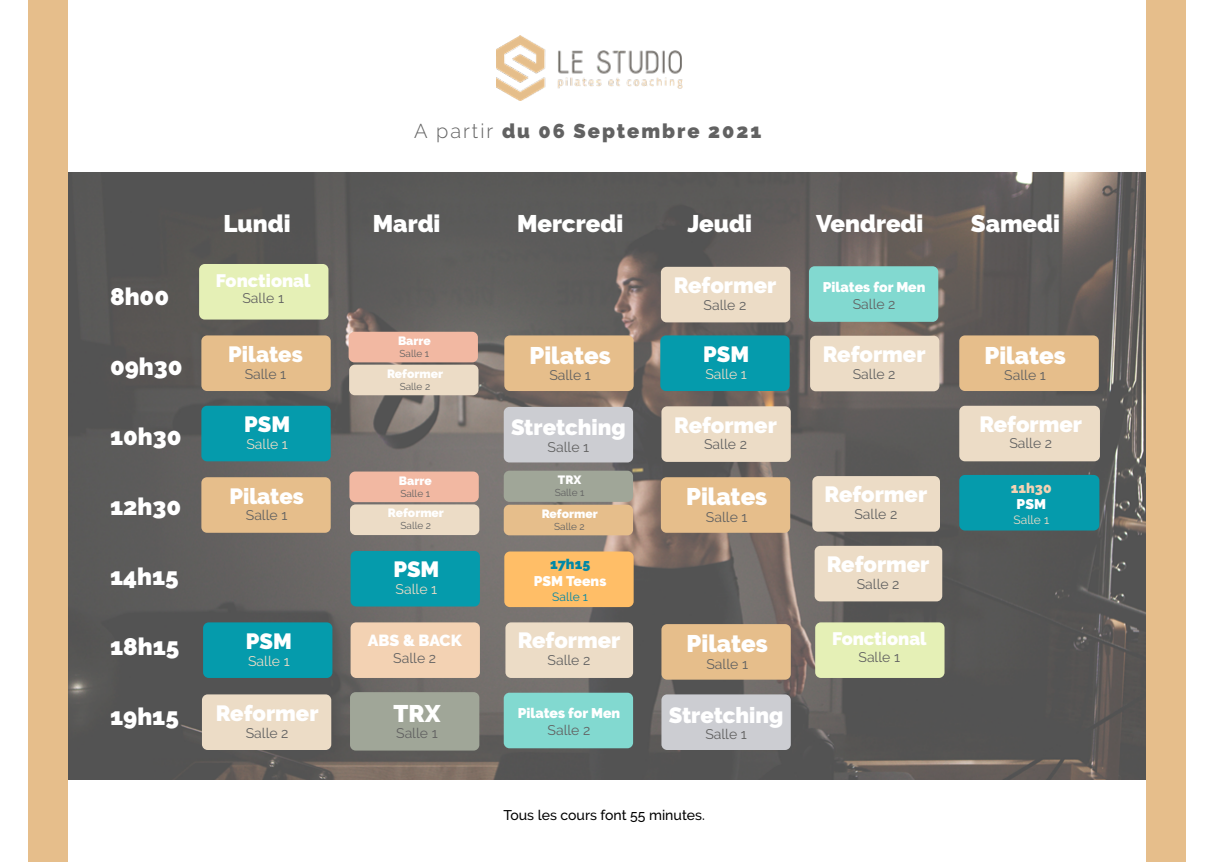
<style>
.page{position:relative;width:1214px;height:862px;background:#fff}
.page>*{position:absolute;margin:0;border:0;box-sizing:border-box;transform-origin:0 0}
.t1{font:900 24px "Raleway";color:#fff}
.t2{font:900 22px "Raleway";color:#fff}
.t3{font:900 20px "Raleway";letter-spacing:.1em;color:#626262}
.t4{font:900 18px "Raleway";color:#fff}
.t5{font:900 16px "Raleway";color:#fff}
.t6{font:14px "Raleway";color:#626262}
.t7{font:900 14px "Raleway";color:#fff}
.t8{font:500 14px "Raleway";color:#000}
.t9{font:14px "Raleway";color:#ecdcc6}
.t10{font:900 14px "Raleway";color:#f3d2b3}
.t11{font:900 14px "Raleway";color:#0288a6}
.t12{font:900 12px "Raleway";color:#fff}
.t13{font:12px "Raleway";color:#ecdcc6}
.t14{font:12px "Raleway";color:#0288a6}
.t15{font:10px "Raleway";color:#626262}
.s1{font-weight:300}
</style>
<div class="page">
<div style="left:28px;top:0;width:40px;height:862px;background:#e6be8b"></div>
<div style="left:1145px;top:0;width:40px;height:862px;background:#e6be8b"></div>
<img style="left:68px;top:173px;width:1077px;height:607px">
<img style="left:496px;top:36px;width:187px;height:64px">
<div style="left:201px;top:335px;width:130px;height:56px;background:#e6be8b;border-radius:6px"></div>
<div style="left:199px;top:264px;width:129px;height:55px;background:#e5f0b6;border-radius:6px"></div>
<div style="left:815px;top:622px;width:129px;height:56px;background:#e5f0b6;border-radius:6px"></div>
<div style="left:661px;top:406px;width:129px;height:56px;background:#ecdcc6;border-radius:6px"></div>
<div style="left:810px;top:336px;width:129px;height:55px;background:#ecdcc6;border-radius:6px"></div>
<div style="left:660px;top:267px;width:130px;height:55px;background:#ecdcc6;border-radius:6px"></div>
<div style="left:808px;top:266px;width:130px;height:56px;background:#82d9d0;border-radius:6px"></div>
<div style="left:503px;top:693px;width:130px;height:55px;background:#82d9d0;border-radius:6px"></div>
<div style="left:350px;top:622px;width:130px;height:56px;background:#f3d2b3;border-radius:6px"></div>
<div style="left:504px;top:335px;width:129px;height:56px;background:#e6be8b;border-radius:6px"></div>
<div style="left:959px;top:335px;width:139px;height:56px;background:#e6be8b;border-radius:6px"></div>
<div style="left:350px;top:692px;width:129px;height:58px;background:#a0a698;border-radius:6px"></div>
<div style="left:201px;top:406px;width:130px;height:55px;background:#059bac;border-radius:6px"></div>
<div style="left:660px;top:335px;width:129px;height:56px;background:#059bac;border-radius:6px"></div>
<div style="left:959px;top:475px;width:140px;height:55px;background:#059bac;border-radius:6px"></div>
<div style="left:203px;top:622px;width:129px;height:56px;background:#059bac;border-radius:6px"></div>
<div style="left:350px;top:551px;width:130px;height:55px;background:#059bac;border-radius:6px"></div>
<div style="left:504px;top:551px;width:129px;height:56px;background:#ffbe67;border-radius:6px"></div>
<div style="left:959px;top:406px;width:140px;height:55px;background:#ecdcc6;border-radius:6px"></div>
<div style="left:812px;top:476px;width:127px;height:55px;background:#ecdcc6;border-radius:6px"></div>
<div style="left:814px;top:546px;width:128px;height:55px;background:#ecdcc6;border-radius:6px"></div>
<div style="left:505px;top:622px;width:128px;height:56px;background:#ecdcc6;border-radius:6px"></div>
<div style="left:201px;top:477px;width:130px;height:56px;background:#e6be8b;border-radius:6px"></div>
<div style="left:660px;top:477px;width:130px;height:56px;background:#e6be8b;border-radius:6px"></div>
<div style="left:661px;top:624px;width:129px;height:55px;background:#e6be8b;border-radius:6px"></div>
<div style="left:202px;top:694px;width:129px;height:56px;background:#ecdcc6;border-radius:6px"></div>
<div style="left:661px;top:694px;width:129px;height:56px;background:#cccdd2;border-radius:6px"></div>
<div style="left:503px;top:407px;width:130px;height:55px;background:#cccdd2;border-radius:6px"></div>
<div style="left:503px;top:471px;width:130px;height:31px;background:#a0a698;border-radius:6px"></div>
<div style="left:348px;top:332px;width:130px;height:30px;background:#f2b8a2;border-radius:6px"></div>
<div style="left:349px;top:471px;width:129px;height:31px;background:#f2b8a2;border-radius:6px"></div>
<div style="left:349px;top:365px;width:129px;height:30px;background:#ecdcc6;border-radius:6px"></div>
<div style="left:350px;top:504px;width:129px;height:31px;background:#ecdcc6;border-radius:6px"></div>
<div style="left:503px;top:505px;width:130px;height:30px;background:#e6be8b;border-radius:6px"></div>
<h1 class="t1" style="left:110px;top:283px;width:61px">8h00</h1>
<h1 class="t1" style="left:110px;top:353px;width:74px">09h30</h1>
<h1 class="t1" style="left:110px;top:423px;width:73px">10h30</h1>
<h1 class="t1" style="left:110px;top:493px;width:73px">12h30</h1>
<h1 class="t1" style="left:110px;top:563px;width:70px">14h15</h1>
<h1 class="t1" style="left:110px;top:633px;width:71px">18h15</h1>
<h1 class="t1" style="left:110px;top:703px;width:70px">19h15</h1>
<h3 class="t3" style="left:414px;top:120px;width:349px"><span class="s1">A partir</span> du 06 Septembre 2021</h3>
<h1 class="t1" style="left:223px;top:209px;width:69px">Lundi</h1>
<h1 class="t1" style="left:373px;top:209px;width:69px">Mardi</h1>
<h1 class="t1" style="left:517px;top:209px;width:108px">Mercredi</h1>
<h1 class="t1" style="left:687px;top:209px;width:66px">Jeudi</h1>
<h1 class="t1" style="left:816px;top:209px;width:109px">Vendredi</h1>
<h1 class="t1" style="left:970px;top:209px;width:91px">Samedi</h1>
<p class="t4" style="left:216px;top:270px;width:96px">Fonctional</p>
<p class="t6" style="left:242px;top:290px;width:43px">Salle 1</p>
<h2 class="t2" style="left:673px;top:273px;width:104px">Reformer</h2>
<p class="t6" style="left:703px;top:297px;width:44px">Salle 2</p>
<p class="t7" style="left:822px;top:279px;width:104px">Pilates for Men</p>
<p class="t6" style="left:852px;top:296px;width:44px">Salle 2</p>
<h2 class="t2" style="left:228px;top:341px;width:76px">Pilates</h2>
<p class="t6" style="left:245px;top:365px;width:43px">Salle 1</p>
<p class="t12" style="left:398px;top:333px;width:34px">Barre</p>
<p class="t15" style="left:399px;top:347px;width:31px">Salle 1</p>
<p class="t12" style="left:387px;top:366px;width:57px">Reformer</p>
<p class="t15" style="left:399px;top:380px;width:32px">Salle 2</p>
<h1 class="t1" style="left:529px;top:341px;width:83px">Pilates</h1>
<p class="t6" style="left:549px;top:367px;width:43px">Salle 1</p>
<h2 class="t2" style="left:703px;top:341px;width:48px">PSM</h2>
<p class="t9" style="left:705px;top:365px;width:43px">Salle 1</p>
<h2 class="t2" style="left:822px;top:341px;width:104px">Reformer</h2>
<p class="t6" style="left:852px;top:366px;width:44px">Salle 2</p>
<h1 class="t1" style="left:984px;top:341px;width:83px">Pilates</h1>
<p class="t6" style="left:1004px;top:367px;width:43px">Salle 1</p>
<h2 class="t2" style="left:244px;top:411px;width:48px">PSM</h2>
<p class="t9" style="left:246px;top:436px;width:43px">Salle 1</p>
<h2 class="t2" style="left:511px;top:414px;width:116px">Stretching</h2>
<p class="t6" style="left:547px;top:439px;width:43px">Salle 1</p>
<h2 class="t2" style="left:674px;top:412px;width:104px">Reformer</h2>
<p class="t6" style="left:704px;top:436px;width:44px">Salle 2</p>
<h2 class="t2" style="left:979px;top:411px;width:104px">Reformer</h2>
<p class="t6" style="left:1009px;top:435px;width:44px">Salle 2</p>
<h2 class="t2" style="left:229px;top:483px;width:76px">Pilates</h2>
<p class="t6" style="left:246px;top:507px;width:43px">Salle 1</p>
<p class="t12" style="left:399px;top:473px;width:34px">Barre</p>
<p class="t15" style="left:400px;top:487px;width:31px">Salle 1</p>
<p class="t12" style="left:388px;top:506px;width:57px">Reformer</p>
<p class="t15" style="left:400px;top:520px;width:32px">Salle 2</p>
<h2 class="t2" style="left:393px;top:557px;width:48px">PSM</h2>
<p class="t9" style="left:395px;top:581px;width:43px">Salle 1</p>
<p class="t12" style="left:558px;top:473px;width:25px">TRX</p>
<p class="t15" style="left:554px;top:487px;width:31px">Salle 1</p>
<p class="t12" style="left:541px;top:506px;width:57px">Reformer</p>
<p class="t15" style="left:554px;top:520px;width:32px">Salle 2</p>
<p class="t11" style="left:550px;top:556px;width:42px">17h15</p>
<p class="t7" style="left:534px;top:573px;width:74px">PSM Teens</p>
<p class="t14" style="left:552px;top:589px;width:37px">Salle 1</p>
<h1 class="t1" style="left:686px;top:483px;width:83px">Pilates</h1>
<p class="t6" style="left:705px;top:509px;width:43px">Salle 1</p>
<h2 class="t2" style="left:824px;top:481px;width:104px">Reformer</h2>
<p class="t6" style="left:854px;top:506px;width:44px">Salle 2</p>
<h2 class="t2" style="left:826px;top:551px;width:104px">Reformer</h2>
<p class="t6" style="left:856px;top:575px;width:44px">Salle 2</p>
<p class="t10" style="left:1010px;top:479px;width:42px">11h30</p>
<p class="t7" style="left:1016px;top:496px;width:31px">PSM</p>
<p class="t13" style="left:1013px;top:513px;width:37px">Salle 1</p>
<h2 class="t2" style="left:246px;top:628px;width:48px">PSM</h2>
<p class="t9" style="left:248px;top:652px;width:43px">Salle 1</p>
<h2 class="t2" style="left:216px;top:700px;width:104px">Reformer</h2>
<p class="t6" style="left:246px;top:724px;width:44px">Salle 2</p>
<p class="t5" style="left:368px;top:631px;width:95px">ABS &amp; BACK</p>
<p class="t6" style="left:393px;top:649px;width:44px">Salle 2</p>
<h1 class="t1" style="left:393px;top:699px;width:48px">TRX</h1>
<p class="t6" style="left:396px;top:725px;width:43px">Salle 1</p>
<h2 class="t2" style="left:517px;top:628px;width:104px">Reformer</h2>
<p class="t6" style="left:547px;top:652px;width:44px">Salle 2</p>
<p class="t7" style="left:517px;top:705px;width:104px">Pilates for Men</p>
<p class="t6" style="left:547px;top:722px;width:44px">Salle 2</p>
<h1 class="t1" style="left:686px;top:630px;width:83px">Pilates</h1>
<p class="t6" style="left:706px;top:656px;width:43px">Salle 1</p>
<h2 class="t2" style="left:668px;top:702px;width:116px">Stretching</h2>
<p class="t6" style="left:705px;top:726px;width:43px">Salle 1</p>
<p class="t4" style="left:832px;top:628px;width:96px">Fonctional</p>
<p class="t6" style="left:858px;top:649px;width:43px">Salle 1</p>
<p class="t8" style="left:503px;top:807px;width:203px">Tous les cours font 55 minutes.</p>
</div>
